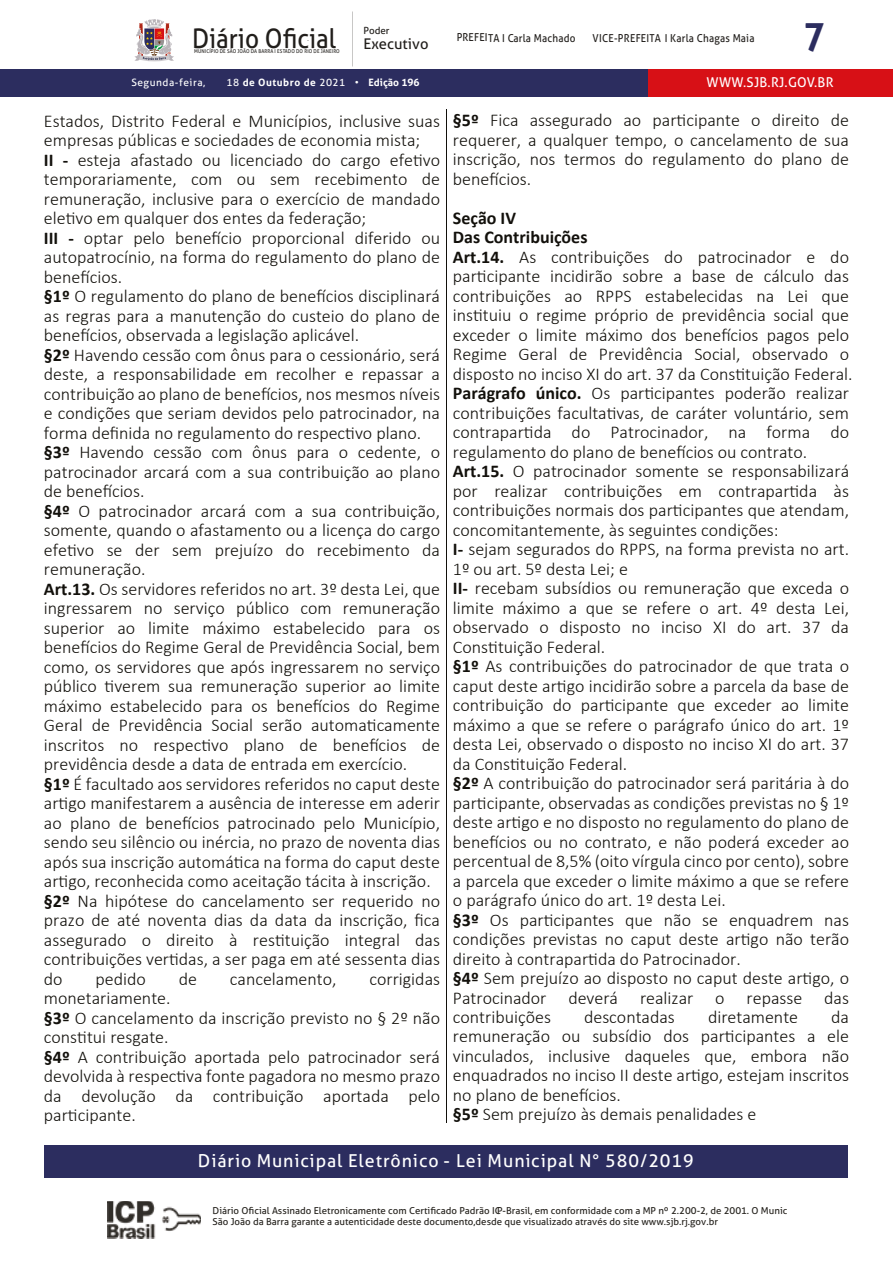
<style>
.page{position:relative;width:893px;height:1263px;background:#fff}
.page>*{position:absolute;margin:0;border:0;box-sizing:border-box;transform-origin:0 0}
.t1{font:700 39.3px "Aller";color:#2c2d5f;scale:.91 1}
.t2{font:27px "Aller";color:#211e1b;scale:.9 1}
.t3{font:300 18px/19.5px "Calibri";color:#12100b}
.t4{font:17.85px "Aller";letter-spacing:.05em;color:#fff}
.t5{font:14.7px "Aller";color:#211e1b}
.t6{font:13.5px "Aller";letter-spacing:.02em;color:#fff}
.t7{font:10.95px "Aller";letter-spacing:.02em;color:#211e1b;scale:.91 1}
.t8{font:700 10.2px "Aller";letter-spacing:.05em;color:#fff}
.t9{font:10.2px "Aller";letter-spacing:.05em;color:#fff}
.t10{font:9.9px "Aller";color:#211e1b}
.t11{font:9.6px/11.6px "Aller";color:#26231e}
.t12{font:5.25px "Aller";letter-spacing:.02em;color:#211e1b;scale:.9 1}
.s1{font-weight:400}
.s2{font-weight:700}
</style>
<div class="page">
<hr style="left:446px;top:109px;width:1px;height:1013px;background:#12100b">
<img style="left:108px;top:1201px;width:93px;height:37px">
<div style="left:45px;top:1145px;width:803px;height:32px;background:#2c2d5f"></div>
<div style="left:0;top:69px;width:648px;height:28px;background:#2c2d5f"></div>
<div style="left:648px;top:69px;width:245px;height:28px;background:#d71016"></div>
<svg style="left:134px;top:19px;width:40px;height:42px"></svg>
<h2 class="t2" style="left:192px;top:22px;width:161px">Diário Oficial</h2>
<p class="t12" style="left:194px;top:48px;width:163px">MUNICÍPIO DE SÃO JOÃO DA BARRA I ESTADO DO RIO DE JANEIRO</p>
<p class="t10" style="left:363px;top:25px;width:28px">Poder</p>
<p class="t5" style="left:363px;top:35px;width:66px">Executivo</p>
<p class="t9" style="left:131px;top:76px;width:75px">Segunda-feira,</p>
<p class="t8" style="left:226px;top:76px;width:195px"><span class="s1">18</span> de Outubro de <span class="s1">2021 •</span> Edição 196</p>
<p class="t3" style="left:44px;top:111px;width:398px">Estados, Distrito Federal e Municípios, inclusive suas empresas públicas e sociedades de economia mista;<br><span class="s2">II -</span> esteja afastado ou licenciado do cargo efetivo temporariamente, com ou sem recebimento de remuneração, inclusive para o exercício de mandado eletivo em qualquer dos entes da federação;<br><span class="s2">III -</span> optar pelo benefício proporcional diferido ou autopatrocínio, na forma do regulamento do plano de benefícios.<br><span class="s2">§1º</span> O regulamento do plano de benefícios disciplinará as regras para a manutenção do custeio do plano de benefícios, observada a legislação aplicável.<br><span class="s2">§2º</span> Havendo cessão com ônus para o cessionário, será deste, a responsabilidade em recolher e repassar a contribuição ao plano de benefícios, nos mesmos níveis e condições que seriam devidos pelo patrocinador, na forma definida no regulamento do respectivo plano. <span class="s2">§3º</span> Havendo cessão com ônus para o cedente, o patrocinador arcará com a sua contribuição ao plano de benefícios.<br><span class="s2">§4º</span> O patrocinador arcará com a sua contribuição, somente, quando o afastamento ou a licença do cargo efetivo se der sem prejuízo do recebimento da remuneração.<br><span class="s2">Art.13.</span> Os servidores referidos no art. 3º desta Lei, que ingressarem no serviço público com remuneração superior ao limite máximo estabelecido para os benefícios do Regime Geral de Previdência Social, bem como, os servidores que após ingressarem no serviço público tiverem sua remuneração superior ao limite máximo estabelecido para os benefícios do Regime Geral de Previdência Social serão automaticamente inscritos no respectivo plano de benefícios de previdência desde a data de entrada em exercício.<br><span class="s2">§1º</span> É facultado aos servidores referidos no caput deste artigo manifestarem a ausência de interesse em aderir ao plano de benefícios patrocinado pelo Município, sendo seu silêncio ou inércia, no prazo de noventa dias após sua inscrição automática na forma do caput deste artigo, reconhecida como aceitação tácita à inscrição. <span class="s2">§2º</span> Na hipótese do cancelamento ser requerido no prazo de até noventa dias da data da inscrição, fica assegurado o direito à restituição integral das contribuições vertidas, a ser paga em até sessenta dias do</p>
<p class="t3" style="left:96px;top:969px;width:52px">pedido</p>
<p class="t3" style="left:179px;top:969px;width:20px">de</p>
<p class="t3" style="left:230px;top:969px;width:108px">cancelamento,</p>
<p class="t3" style="left:369px;top:969px;width:72px">corrigidas</p>
<p class="t3" style="left:44px;top:988px;width:398px">monetariamente.<br><span class="s2">§3º</span> O cancelamento da inscrição previsto no § 2º não constitui resgate.<br><span class="s2">§4º</span> A contribuição aportada pelo patrocinador será devolvida à respectiva fonte pagadora no mesmo prazo da devolução da contribuição aportada pelo participante.</p>
<p class="t7" style="left:457px;top:31px;width:132px">PREFEITA I Carla Machado</p>
<p class="t7" style="left:593px;top:31px;width:179px">VICE-PREFEITA I Karla Chagas Maia</p>
<h1 class="t1" style="left:803px;top:13px;width:25px">7</h1>
<p class="t6" style="left:707px;top:74px;width:128px">WWW.SJB.RJ.GOV.BR</p>
<p class="t3" style="left:453px;top:110px;width:398px;text-align:justify"><span class="s2">§5º</span> Fica assegurado ao participante o direito de requerer, a qualquer tempo, o cancelamento de sua inscrição, nos termos do regulamento do plano de benefícios.</p>
<p class="t3" style="left:453px;top:208px;width:401px"><span class="s2">Seção IV<br>Das Contribuições<br>Art.14.</span> As contribuições do patrocinador e do participante incidirão sobre a base de cálculo das contribuições ao RPPS estabelecidas na Lei que instituiu o regime próprio de previdência social que exceder o limite máximo dos benefícios pagos pelo Regime Geral de Previdência Social, observado o disposto no inciso XI do art. 37 da Constituição Federal.<br><span class="s2">Parágrafo único.</span> Os participantes poderão realizar contribuições facultativas, de caráter voluntário, sem contrapartida do Patrocinador, na forma do regulamento do plano de benefícios ou contrato.<br><span class="s2">Art.15.</span> O patrocinador somente se responsabilizará por realizar contribuições em contrapartida às contribuições normais dos participantes que atendam, concomitantemente, às seguintes condições:<br><span class="s2">I-</span> sejam segurados do RPPS, na forma prevista no art.<br>1º ou art. 5º desta Lei; e<br><span class="s2">II-</span> recebam subsídios ou remuneração que exceda o limite máximo a que se refere o art. 4º desta Lei, observado o disposto no inciso XI do art. 37 da Constituição Federal.<br><span class="s2">§1º</span> As contribuições do patrocinador de que trata o caput deste artigo incidirão sobre a parcela da base de contribuição do participante que exceder ao limite máximo a que se refere o parágrafo único do art. 1º desta Lei, observado o disposto no inciso XI do art. 37 da Constituição Federal.<br><span class="s2">§2º</span> A contribuição do patrocinador será paritária à do participante, observadas as condições previstas no § 1º deste artigo e no disposto no regulamento do plano de benefícios ou no contrato, e não poderá exceder ao percentual de 8,5% (oito vírgula cinco por cento), sobre a parcela que exceder o limite máximo a que se refere o parágrafo único do art. 1º desta Lei.<br><span class="s2">§3º</span> Os participantes que não se enquadrem nas condições previstas no caput deste artigo não terão direito à contrapartida do Patrocinador.<br><span class="s2">§4º</span> Sem prejuízo ao disposto no caput deste artigo, o Patrocinador deverá realizar o repasse das contribuições</p>
<p class="t3" style="left:453px;top:1007px;width:398px;text-indent:378px">da remuneração ou subsídio dos participantes a ele vinculados, inclusive daqueles que, embora não enquadrados no inciso II deste artigo, estejam inscritos no plano de benefícios.<br><span class="s2">§5º</span> Sem prejuízo às demais penalidades e</p>
<p class="t3" style="left:584px;top:1007px;width:92px">descontadas</p>
<p class="t3" style="left:708px;top:1007px;width:92px">diretamente</p>
<p class="t4" style="left:198px;top:1149px;width:497px">Diário Municipal Eletrônico - Lei Municipal N° 580/2019</p>
<p class="t11" style="left:213px;top:1204px;width:576px">Diário Oficial Assinado Eletronicamente com Certificado Padrão ICP-Brasil, em conformidade com a MP nº 2.200-2, de 2001. O Munic<br>São João da Barra garante a autenticidade deste documento,desde que visualizado através do site www.sjb.rj.gov.br</p>
</div>
